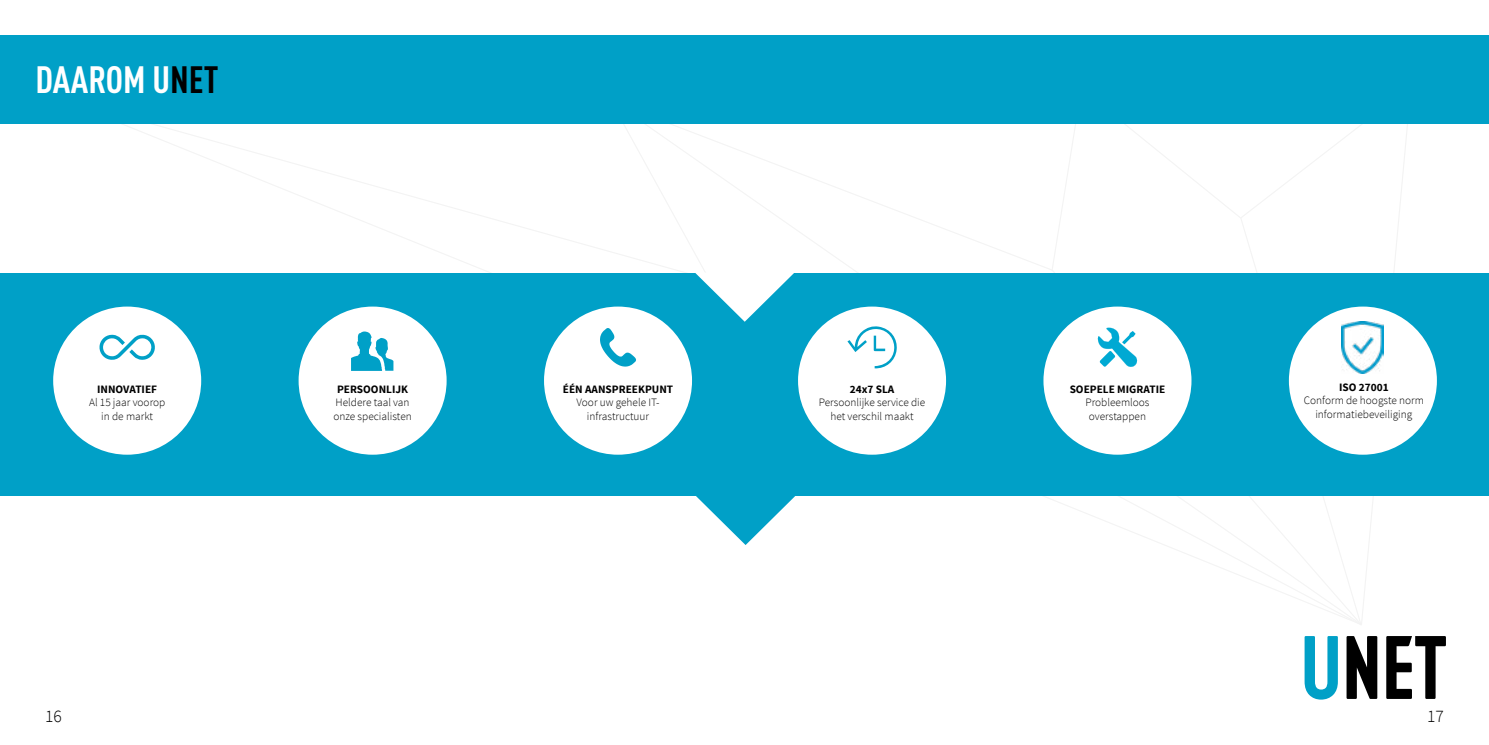
<style>
.page{position:relative;width:1489px;height:745px;background:#fff}
.page>*{position:absolute;margin:0;border:0;box-sizing:border-box;transform-origin:0 0}
.t1{font:700 condensed 37.5px "DINOT";color:#fff}
.t2{font:300 17.5px "Source Sans Pro";color:#000}
.t3{font:300 11.25px/13.5px "Source Sans Pro";color:#000;text-align:center}
.t4{font:700 11.25px "Source Sans Pro";color:#000}
.s1{color:#000}
</style>
<div class="page">
<div style="left:0;top:273px;width:1488px;height:222px;background:#00a0c7"></div>
<svg style="left:606px;top:124px;width:188px;height:197px"></svg>
<svg style="left:695px;top:495px;width:100px;height:49px"></svg>
<svg style="left:1304px;top:636px;width:33px;height:63px"></svg>
<svg style="left:1346px;top:636px;width:31px;height:62px"></svg>
<svg style="left:1386px;top:636px;width:59px;height:62px"></svg>
<div style="left:744px;top:35px;width:744px;height:89px;background:#00a0c7"></div>
<div style="left:0;top:35px;width:744px;height:89px;background:#00a0c7"></div>
<div style="left:53px;top:306px;width:148px;height:148px;background:#fff;border-radius:50%"></div>
<svg style="left:99px;top:334px;width:56px;height:26px"></svg>
<div style="left:544px;top:306px;width:148px;height:148px;background:#fff;border-radius:50%"></div>
<svg style="left:600px;top:328px;width:36px;height:38px"></svg>
<div style="left:298px;top:306px;width:148px;height:148px;background:#fff;border-radius:50%"></div>
<div style="left:1288px;top:306px;width:148px;height:148px;background:#fff;border-radius:50%"></div>
<svg style="left:1050px;top:124px;width:361px;height:501px"></svg>
<div style="left:798px;top:306px;width:148px;height:148px;background:#fff;border-radius:50%"></div>
<svg style="left:847px;top:326px;width:49px;height:43px"></svg>
<svg style="left:351px;top:331px;width:42px;height:39px"></svg>
<h1 class="t1" style="left:35px;top:52px;width:184px">DAAROM U<span class="s1">NET</span></h1>
<p class="t4" style="left:97px;top:381px;width:61px">INNOVATIEF</p>
<p class="t3" style="left:89px;top:395px;width:78px">Al 15 jaar voorop in de markt</p>
<p class="t4" style="left:337px;top:381px;width:72px">PERSOONLIJK</p>
<p class="t3" style="left:333px;top:395px;width:80px;text-align:left">Heldere taal van onze specialisten</p>
<p class="t4" style="left:563px;top:381px;width:112px">ÉÉN AANSPREEKPUNT</p>
<p class="t3" style="left:576px;top:395px;width:84px">Voor uw gehele IT&shy;infrastructuur</p>
<p class="t4" style="left:849px;top:381px;width:46px">24x7 SLA</p>
<p class="t3" style="left:818px;top:395px;width:108px">Persoonlijke service die het verschil maakt</p>
<p class="t4" style="left:1069px;top:381px;width:97px">SOEPELE MIGRATIE</p>
<p class="t3" style="left:1085px;top:395px;width:66px">Probleemloos overstappen</p>
<p class="t4" style="left:1338px;top:379px;width:51px">ISO 27001</p>
<p class="t3" style="left:1303px;top:394px;width:122px">Conform de hoogste norm informatiebeveiliging</p>
<h2 class="t2" style="left:45px;top:705px;width:18px">16</h2>
<h2 class="t2" style="left:1426px;top:705px;width:18px">17</h2>
</div>
